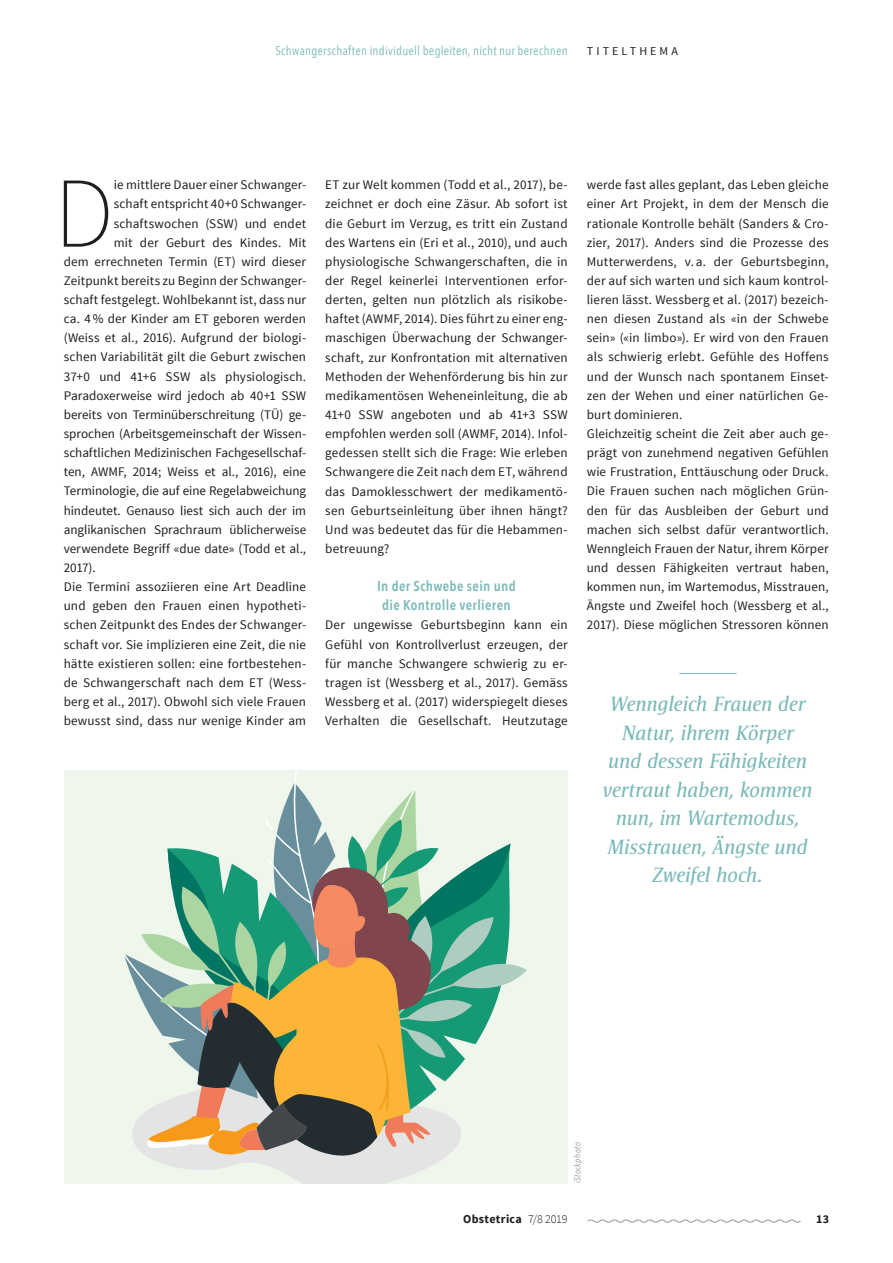
<style>
.page{position:relative;width:893px;height:1263px;background:#fff}
.page>*{position:absolute;margin:0;border:0;box-sizing:border-box;transform-origin:0 0}
.t1{font:200 100.05px "Source Sans Pro";color:#1d1e1f}
.t2{font:italic 21px/28.5px "Satero Serif LT Pro";letter-spacing:-.015em;color:#7bbab9;text-align:center}
.t3{font:600 14.25px/19.2px "Avenir Next Condensed";letter-spacing:.025em;color:#7bbab9;text-align:center}
.t4{font:13.2px/19.2px "Source Sans Pro";letter-spacing:.01em;color:#1d1e1f;text-align:justify}
.t5{font:12.75px "Avenir Next Condensed";letter-spacing:.02em;color:#7bbab9}
.t6{font:700 12px "Source Sans Pro";letter-spacing:.03em;color:#1d1e1f}
.t7{font:12px "Source Sans Pro";letter-spacing:.26em;color:#1d1e1f}
.t8{font:italic 9px "Avenir Next Condensed";letter-spacing:.045em;color:#979696}
.s1{font-weight:300}
</style>
<div class="page">
<hr style="left:679px;top:673px;width:58px;height:1px;background:#7bbab9">
<div style="left:64px;top:770px;width:504px;height:413px;background:#eff7ed"></div>
<svg style="left:279px;top:1170px;width:143px;height:13px;fill:#e4e4e5"></svg>
<svg style="left:124px;top:770px;width:403px;height:400px"></svg>
<svg style="left:587px;top:1219px;width:214px;height:4px"></svg>
<p class="t5" style="left:275px;top:39px;width:294px">Schwangerschaften individuell begleiten, nicht nur berechnen</p>
<p class="t7" style="left:587px;top:43px;width:63px">Tite lthem</p>
<p class="t7" style="left:672px;top:43px;width:8px">a</p>
<h1 class="t1" style="left:54px;top:153px;width:62px">D</h1>
<p class="t4" style="left:114px;top:175px;width:194px">ie mittlere Dauer einer Schwanger-</p>
<p class="t4" style="left:114px;top:195px;width:194px">schaft entspricht 40+0 Schwanger-</p>
<p class="t4" style="left:114px;top:214px;width:194px">schaftswochen (SSW) und endet</p>
<p class="t4" style="left:114px;top:233px;width:194px">mit der Geburt des Kindes. Mit</p>
<p class="t4" style="left:64px;top:252px;width:244px">dem errechneten Termin (ET) wird dieser</p>
<p class="t4" style="left:64px;top:271px;width:244px">Zeitpunkt bereits zu Beginn der Schwanger-</p>
<p class="t4" style="left:64px;top:290px;width:244px">schaft festgelegt. Wohlbekannt ist, dass nur</p>
<p class="t4" style="left:64px;top:309px;width:244px">ca. 4% der Kinder am ET geboren werden</p>
<p class="t4" style="left:64px;top:329px;width:244px">(Weiss et al., 2016). Aufgrund der biologi-</p>
<p class="t4" style="left:64px;top:348px;width:244px">schen Variabilität gilt die Geburt zwischen</p>
<p class="t4" style="left:64px;top:367px;width:244px">37+0 und 41+6 SSW als physiologisch.</p>
<p class="t4" style="left:64px;top:386px;width:244px">Paradoxerweise wird jedoch ab 40+1 SSW</p>
<p class="t4" style="left:64px;top:405px;width:244px">bereits von Terminüberschreitung (TÜ) ge-</p>
<p class="t4" style="left:64px;top:424px;width:244px">sprochen (Arbeitsgemeinschaft der Wissen-</p>
<p class="t4" style="left:64px;top:443px;width:244px">schaftlichen Medizinischen Fachgesellschaf-</p>
<p class="t4" style="left:64px;top:463px;width:244px">ten, AWMF, 2014; Weiss et al., 2016), eine</p>
<p class="t4" style="left:64px;top:482px;width:244px">Terminologie, die auf eine Regelabweichung</p>
<p class="t4" style="left:64px;top:501px;width:244px">hindeutet. Genauso liest sich auch der im</p>
<p class="t4" style="left:64px;top:520px;width:244px">anglikanischen Sprachraum üblicherweise</p>
<p class="t4" style="left:64px;top:539px;width:244px">verwendete Begriff «due date» (Todd et al.,</p>
<p class="t4" style="left:64px;top:558px;width:33px">2017).</p>
<p class="t4" style="left:64px;top:577px;width:244px">Die Termini assoziieren eine Art Deadline</p>
<p class="t4" style="left:64px;top:596px;width:244px">und geben den Frauen einen hypotheti-</p>
<p class="t4" style="left:64px;top:616px;width:244px">schen Zeitpunkt des Endes der Schwanger-</p>
<p class="t4" style="left:64px;top:635px;width:244px">schaft vor. Sie implizieren eine Zeit, die nie</p>
<p class="t4" style="left:64px;top:654px;width:244px">hätte existieren sollen: eine fortbestehen-</p>
<p class="t4" style="left:64px;top:673px;width:244px">de Schwangerschaft nach dem ET (Wess-</p>
<p class="t4" style="left:64px;top:692px;width:244px">berg et al., 2017). Obwohl sich viele Frauen</p>
<p class="t4" style="left:64px;top:711px;width:244px">bewusst sind, dass nur wenige Kinder am</p>
<p class="t4" style="left:325px;top:176px;width:244px">ET zur Welt kommen (Todd et al., 2017), be&shy;zeichnet er doch eine Zäsur. Ab sofort ist die Geburt im Verzug, es tritt ein Zustand des Wartens ein (Eri et al., 2010), und auch physiologische Schwangerschaften, die in der Regel keinerlei I nterventionen erfor&shy;derten, gelten nun plötzlich als risikobe&shy;haftet (AWMF, 2014). Dies führt zu einer eng&shy;maschigen Überwachung der Schwanger&shy;schaft, zur Konfrontation mit alternativen Methoden der Wehenförderung bis hin zur medikamentösen Weheneinleitung, die ab 41+0 SSW angeboten und ab 41+3 SSW empfohlen werden soll (AWMF, 2014). I nfol&shy;gedessen stellt sich die Frage: Wie erleben Schwangere die Zeit nach dem ET, während das Damoklesschwert der medikamentö&shy;sen Geburtseinleitung über ihnen hängt?<br>Und was bedeutet das für die Hebammen&shy;betreuung?</p>
<p class="t3" style="left:377px;top:576px;width:140px">In der Schwebe sein und die Kontrolle verlieren</p>
<p class="t4" style="left:325px;top:616px;width:244px">Der ungewisse Geburtsbeginn kann ein Gefühl von Kontrollverlust erzeugen, der für manche Schwangere schwierig zu er&shy;tragen ist (Wessberg et al., 2017). Gemäss Wessberg et al. (2017) widerspiegelt dieses Verhalten die Gesellschaft. Heutzutage</p>
<p class="t4" style="left:587px;top:175px;width:243px;text-align:left">werde fast alles geplant, das Leben gleiche einer Art Projekt, in dem der Mensch die rationale Kontrolle behält (Sanders &amp; Cro&shy;zier, 2017). Anders sind die Prozesse des Mutterwerdens, v. a. der Geburtsbeginn, der auf sich warten und sich kaum kontrol&shy;lieren lässt. Wessberg et al. (2017) bezeich&shy;nen diesen Zustand als «in der Schwebe sein» («in limbo»). Er wird von den Frauen als schwierig erlebt. Gefühle des Hoffens und der Wunsch nach spontanem Einset&shy;zen der Wehen und einer natürlichen Ge&shy;burt dominieren.<br>Gleichzeitig scheint die Zeit aber auch ge&shy;prägt von zunehmend negativen Gefühlen wie Frustration, Enttäuschung oder Druck.<br>Die Frauen suchen nach möglichen Grün&shy;den für das Ausbleiben der Geburt und machen sich selbst dafür verantwortlich.<br>Wenngleich Frauen der Natur, ihrem Körper und dessen Fähigkeiten vertraut haben, kommen nun, im Wartemodus, Misstrauen, Ängste und Zweifel hoch (Wessberg et al., 2017). Diese möglichen Stressoren können</p>
<h2 class="t2" style="left:603px;top:690px;width:211px">Wenngleich Frauen der<br>Natur, ihrem Körper und dessen Fähigkeiten vertraut haben, kommen nun, im Wartemodus,<br>Misstrauen, Ängste und<br>Zweifel hoch.</h2>
<p class="t8" style="left:572px;top:1183px;width:42px;rotate:-90deg">iStockphoto</p>
<p class="t6" style="left:463px;top:1211px;width:106px">Obstetrica <span class="s1">7/8 2019</span></p>
<p class="t6" style="left:816px;top:1211px;width:15px">13</p>
</div>
